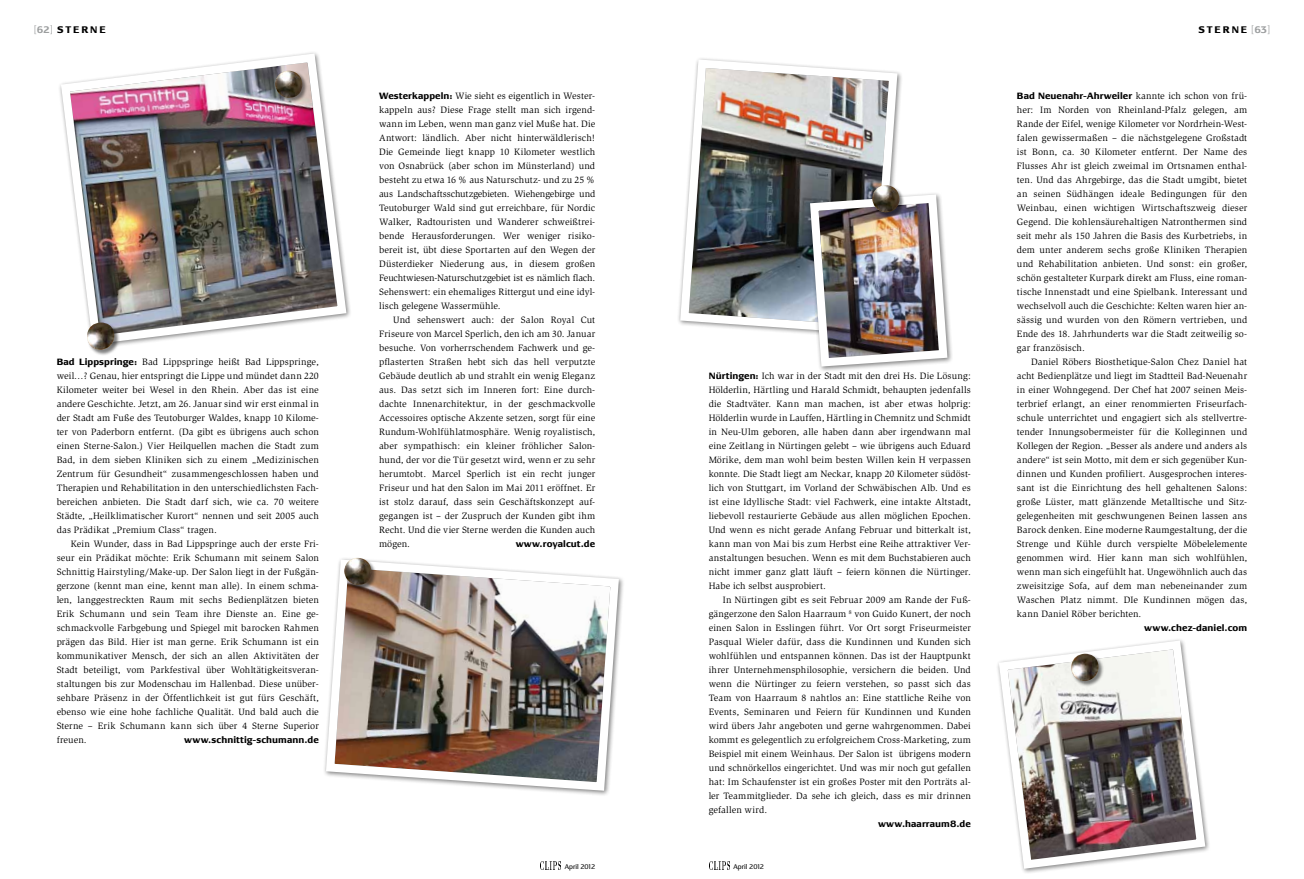
<style>
.page{position:relative;width:1304px;height:879px;background:#fff}
.page>*{position:absolute;margin:0;border:0;box-sizing:border-box;transform-origin:0 0}
.t1{font:700 10px "Lesmore";letter-spacing:.2em;color:#000}
.t2{font:9.5px/14px "Slimbach";letter-spacing:.01em;color:#000;text-align:justify}
.t3{font:700 9.5px "Lesmore";letter-spacing:.005em;color:#000}
.t4{font:7px "Lesmore";color:#000}
.s1{font-weight:300;color:#9c9e9f}
.s2{color:#9c9e9f}
.s3{font-family:"Lesmore";font-weight:700}
.s4{font-family:"Slimbach";font-weight:400}
</style>
<div class="page">
<img style="left:59px;top:52px;width:291px;height:294px">
<img style="left:324px;top:558px;width:299px;height:237px">
<div style="left:344px;top:557px;width:33px;height:34px;background:#000;opacity:.5"></div>
<img style="left:344px;top:558px;width:27px;height:28px">
<div style="left:87px;top:322px;width:33px;height:34px;background:#000;opacity:.5"></div>
<img style="left:85px;top:322px;width:31px;height:28px">
<div style="left:275px;top:70px;width:33px;height:34px;background:#000;opacity:.5"></div>
<img style="left:275px;top:71px;width:27px;height:28px">
<img style="left:678px;top:58px;width:224px;height:276px">
<img style="left:806px;top:190px;width:146px;height:181px">
<div style="left:872px;top:185px;width:33px;height:33px;background:#000;opacity:.5"></div>
<img style="left:872px;top:185px;width:27px;height:29px">
<img style="left:997px;top:639px;width:212px;height:234px">
<div style="left:1071px;top:653px;width:33px;height:34px;background:#000;opacity:.5"></div>
<img style="left:1069px;top:654px;width:31px;height:27px">
<img style="left:541px;top:861px;width:20px;height:8px">
<img style="left:709px;top:861px;width:21px;height:8px">
<p class="t1" style="left:34px;top:23px;width:73px"><span class="s1">[</span><span class="s2">62</span><span class="s1">]</span> Ster ne</p>
<p class="t2" style="left:57px;top:355px;width:264px"><span class="s3">Bad Lippspringe:</span> Bad Lippspringe heißt Bad Lippspringe, weil…? Genau, hier entspringt die Lippe und mündet dann 220<br>Kilometer weiter bei Wesel in den Rhein. Aber das ist eine andere Geschichte. Jetzt, am 26. Januar sind wir erst einmal in der Stadt am Fuße des Teutoburger Waldes, knapp 10 Kilome&shy;ter von Paderborn entfernt. (Da gibt es übrigens auch schon einen Sterne-Salon.) Vier Heilquellen machen die Stadt zum Bad, in dem sieben Kliniken sich zu einem „Medizinischen Zentrum für Gesundheit“ zusammengeschlossen haben und Therapien und Rehabilitation in den unterschiedlichsten Fach&shy;bereichen anbieten. Die Stadt darf sich, wie ca. 70 weitere Städte, „Heilklimatischer Kurort“ nennen und seit 2005 auch das Prädikat „Premium Class“ tragen.</p>
<p class="t2" style="left:57px;top:537px;width:264px;text-indent:14px">Kein Wunder, dass in Bad Lippspringe auch der erste Fri&shy;seur ein Prädikat möchte: Erik Schumann mit seinem Salon Schnittig Hairstyling/Make-up. Der Salon liegt in der Fußgän&shy;gerzone (kennt man eine, kennt man alle). In einem schma&shy;len, langgestreckten Raum mit sechs Bedienplätzen bieten Erik Schumann und sein Team ihre Dienste an. Eine ge&shy;schmackvolle Farbgebung und Spiegel mit barocken Rahmen prägen das Bild. Hier ist man gerne. Erik Schumann ist ein kommunikativer Mensch, der sich an allen Aktivitäten der Stadt beteiligt, vom Parkfestival über Wohltätigkeitsveran&shy;staltungen bis zur Modenschau im Hallenbad. Diese unüber&shy;sehbare Präsenz in der Öffentlichkeit ist gut fürs Geschäft, ebenso wie eine hohe fachliche Qualität. Und bald auch die Sterne – Erik Schumann kann sich über 4 Sterne Superior freuen.</p>
<p class="t3" style="left:184px;top:733px;width:136px">www.schnittig-schumann.de</p>
<p class="t2" style="left:379px;top:89px;width:218px"><span class="s3">Westerkappeln:</span> Wie sieht es eigentlich in Wester&shy;kappeln aus? Diese Frage stellt man sich irgend&shy;wann im Leben, wenn man ganz viel Muße hat. Die Antwort: ländlich. Aber nicht hinterwäldlerisch!<br>Die Gemeinde liegt knapp 10 Kilometer westlich von Osnabrück (aber schon im Münsterland) und besteht zu etwa 16 % aus Naturschutz- und zu 25 % aus Landschaftsschutzgebieten. Wiehengebirge und Teutoburger Wald sind gut erreichbare, für Nordic Walker, Radtouristen und Wanderer schweißtrei&shy;bende Herausforderungen. Wer weniger risiko&shy;bereit ist, übt diese Sportarten auf den Wegen der Düsterdieker Niederung aus, in diesem großen Feuchtwiesen-Naturschutzgebiet ist es nämlich flach.<br>Sehenswert: ein ehemaliges Rittergut und eine idyl&shy;lisch gelegene Wassermühle.</p>
<p class="t2" style="left:379px;top:313px;width:218px;text-indent:14px">Und sehenswert auch: der Salon Royal Cut Friseure von Marcel Sperlich, den ich am 30. Januar besuche. Von vorherrschendem Fachwerk und ge&shy;pflasterten Straßen hebt sich das hell verputzte Gebäude deutlich ab und strahlt ein wenig Eleganz aus. Das setzt sich im Inneren fort: Eine durch&shy;dachte Innenarchitektur, in der geschmackvolle Accessoires optische Akzente setzen, sorgt für eine Rundum-Wohlfühlatmosphäre. Wenig royalistisch, aber sympathisch: ein kleiner fröhlicher Salon&shy;hund, der vor die Tür gesetzt wird, wenn er zu sehr herumtobt. Marcel Sperlich ist ein recht junger Friseur und hat den Salon im Mai 2011 eröffnet. Er ist stolz darauf, dass sein Geschäftskonzept auf&shy;gegangen ist – der Zuspruch der Kunden gibt ihm Recht. Und die vier Sterne werden die Kunden auch mögen.</p>
<p class="t3" style="left:516px;top:538px;width:81px">www.royalcut.de</p>
<p class="t4" style="left:565px;top:862px;width:32px">April 2012</p>
<p class="t2" style="left:709px;top:369px;width:264px"><span class="s3">Nürtingen:</span> Ich war in der Stadt mit den drei Hs. Die Lösung:<br>Hölderlin, Härtling und Harald Schmidt, behaupten jedenfalls die Stadtväter. Kann man machen, ist aber etwas holprig:<br>Hölderlin wurde in Lauffen, Härtling in Chemnitz und Schmidt in Neu-Ulm geboren, alle haben dann aber irgendwann mal eine Zeitlang in Nürtingen gelebt – wie übrigens auch Eduard Mörike, dem man wohl beim besten Willen kein H verpassen konnte. Die Stadt liegt am Neckar, knapp 20 Kilometer südöst&shy;lich von Stuttgart, im Vorland der Schwäbischen Alb. Und es ist eine Idyllische Stadt: viel Fachwerk, eine intakte Altstadt, liebevoll restaurierte Gebäude aus allen möglichen Epochen.<br>Und wenn es nicht gerade Anfang Februar und bitterkalt ist, kann man von Mai bis zum Herbst eine Reihe attraktiver Ver&shy;anstaltungen besuchen. Wenn es mit dem Buchstabieren auch nicht immer ganz glatt läuft – feiern können die Nürtinger.<br>Habe ich selbst ausprobiert.</p>
<p class="t2" style="left:709px;top:593px;width:264px;text-indent:14px">In Nürtingen gibt es seit Februar 2009 am Rande der Fuß&shy;gängerzone den Salon Haarraum <sup>8</sup> von Guido Kunert, der noch einen Salon in Esslingen führt. Vor Ort sorgt Friseurmeister Pasqual Wieler dafür, dass die Kundinnen und Kunden sich wohlfühlen und entspannen können. Das ist der Hauptpunkt ihrer Unternehmensphilosophie, versichern die beiden. Und wenn die Nürtinger zu feiern verstehen, so passt sich das Team von Haarraum 8 nahtlos an: Eine stattliche Reihe von Events, Seminaren und Feiern für Kundinnen und Kunden wird übers Jahr angeboten und gerne wahrgenommen. Dabei kommt es gelegentlich zu erfolgreichem Cross-Marketing, zum Beispiel mit einem Weinhaus. Der Salon ist übrigens modern und schnörkellos eingerichtet. Und was mir noch gut gefallen hat: Im Schaufenster ist ein großes Poster mit den Porträts al&shy;ler Teammitglieder. Da sehe ich gleich, dass es mir drinnen gefallen wird.</p>
<p class="t3" style="left:878px;top:817px;width:94px">www.haarraum8.de</p>
<p class="t4" style="left:734px;top:862px;width:32px">April 2012</p>
<p class="t1" style="left:1198px;top:23px;width:73px">Ster ne <span class="s1">[</span><span class="s2">63</span><span class="s1">]</span></p>
<p class="t3" style="left:1017px;top:89px;width:232px">Bad Neuenahr-Ahrweiler <span class="s4">kannte ich schon von frü-</span></p>
<p class="t2" style="left:1017px;top:103px;width:232px">her: Im Norden von Rheinland-Pfalz gelegen, am Rande der Eifel, wenige Kilometer vor Nordrhein-West&shy;falen gewissermaßen – die nächstgelegene Großstadt ist Bonn, ca. 30 Kilometer entfernt. Der Name des Flusses Ahr ist gleich zweimal im Ortsnamen enthal&shy;ten. Und das Ahrgebirge, das die Stadt umgibt, bietet an seinen Südhängen ideale Bedingungen für den Weinbau, einen wichtigen Wirtschaftszweig dieser Gegend. Die kohlensäurehaltigen Natronthermen sind seit mehr als 150 Jahren die Basis des Kurbetriebs, in dem unter anderem sechs große Kliniken Therapien und Rehabilitation anbieten. Und sonst: ein großer, schön gestalteter Kurpark direkt am Fluss, eine roman&shy;tische Innenstadt und eine Spielbank. Interessant und wechselvoll auch die Geschichte: Kelten waren hier an&shy;sässig und wurden von den Römern vertrieben, und Ende des 18. Jahrhunderts war die Stadt zeitweilig so&shy;gar französisch.</p>
<p class="t2" style="left:1017px;top:355px;width:232px;text-indent:14px">Daniel Röbers Biosthetique-Salon Chez Daniel hat acht Bedienplätze und liegt im Stadtteil Bad-Neuenahr in einer Wohngegend. Der Chef hat 2007 seinen Meis&shy;terbrief erlangt, an einer renommierten Friseurfach&shy;schule unterrichtet und engagiert sich als stellvertre&shy;tender Innungsobermeister für die Kolleginnen und Kollegen der Region. „Besser als andere und anders als andere“ ist sein Motto, mit dem er sich gegenüber Kun&shy;dinnen und Kunden profiliert. Ausgesprochen interes&shy;sant ist die Einrichtung des hell gehaltenen Salons: große Lüster, matt glänzende Metalltische und Sitz&shy;gelegenheiten mit geschwungenen Beinen lassen ans Barock denken. Eine moderne Raumgestaltung, der die Strenge und Kühle durch verspielte Möbelelemente genommen wird. Hier kann man sich wohlfühlen, wenn man sich eingefühlt hat. Ungewöhnlich auch das zweisitzige Sofa, auf dem man nebeneinander zum Waschen Platz nimmt. DIe Kundinnen mögen das, kann Daniel Röber berichten.</p>
<p class="t3" style="left:1144px;top:622px;width:105px">www.chez-daniel.com</p>
</div>
